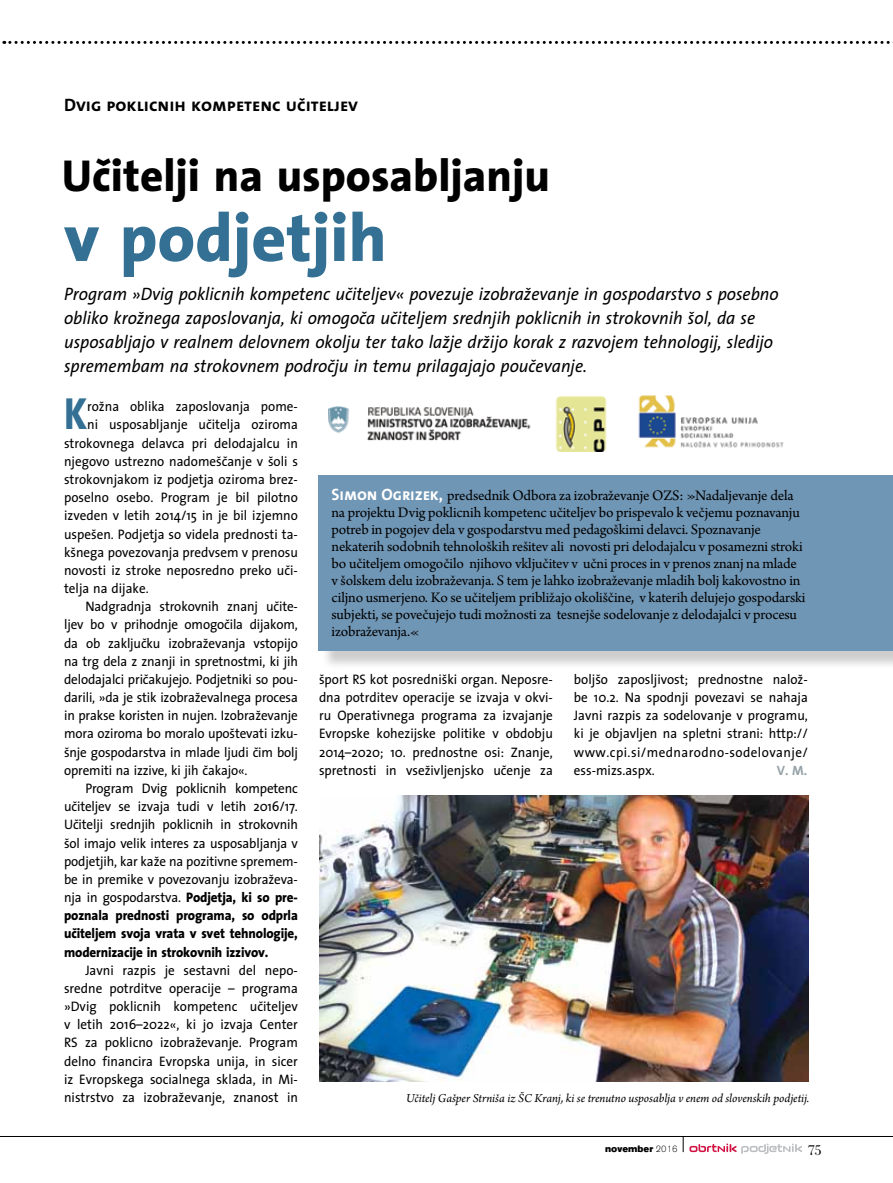
<style>
.page{position:relative;width:893px;height:1183px;background:#fff}
.page>*{position:absolute;margin:0;border:0;box-sizing:border-box;transform-origin:0 0}
.t1{font:800 67.5px "The Sans X";color:#347094}
.t2{font:800 45.3px "The Sans X";color:#347094;scale:.84 1}
.t3{font:800 45px "The Sans X";color:#000}
.t4{font:italic 18px/24px "The Sans X";color:#000;scale:.95 1}
.t5{font:700 18px "The Sans Caps X";color:#000}
.t6{font:15.3px/17px "Arno Pro";letter-spacing:-.01em;color:#000}
.t7{font:15px "Bodoni Ant SCX Ligh";color:#000}
.t8{font:13.8px/18.1px "The Sans X";letter-spacing:-.01em;color:#000;text-align:justify;scale:.95 1}
.t9{font:800 13.8px "The Sans X";letter-spacing:-.01em;color:#000;scale:.95 1}
.t10{font:700 13.5px "The Sans Caps X";color:#95a2a7}
.t11{font:italic 12.75px "Arno Pro";letter-spacing:-.005em;color:#000}
.t12{font:900 9.75px "Accius X";color:#000}
.s1{font-weight:800}
.s2{font-family:"The Sans Caps X";font-weight:700;font-size:16.5px;color:#fff}
.s3{font-weight:300}
</style>
<div class="page">
<svg style="left:4px;top:41px;width:889px;height:3px"></svg>
<hr style="left:0;top:1135px;width:893px;height:1px;background:#000">
<svg style="left:683px;top:1136px;width:119px;height:17px"></svg>
<img style="left:319px;top:795px;width:489px;height:286px">
<img style="left:329px;top:395px;width:455px;height:56px">
<div style="left:321px;top:477px;width:572px;height:193px;background:#000;opacity:.2"></div>
<div style="left:319px;top:475px;width:574px;height:176px;background:#7096b5"></div>
<h3 class="t5" style="left:64px;top:94px;width:296px">Dvig poklicnih kompetenc učiteljev</h3>
<h3 class="t3" style="left:62px;top:149px;width:490px">Učitelji na usposabljanju</h3>
<h1 class="t1" style="left:64px;top:199px;width:324px">v podjetjih</h1>
<p class="t4" style="left:64px;top:282px;width:754px">Program »Dvig poklicnih kompetenc učiteljev« povezuje izobraževanje in gospodarstvo s posebno obliko krožnega zaposlovanja, ki omogoča učiteljem srednjih poklicnih in strokovnih šol, da se usposabljajo v realnem delovnem okolju ter tako lažje držijo korak z razvojem tehnologij, sledijo spremembam na strokovnem področju in temu prilagajajo poučevanje.</p>
<h2 class="t2" style="left:64px;top:387px;width:29px">K</h2>
<p class="t8" style="left:87px;top:398px;width:223px">rožna oblika zaposlovanja pome-</p>
<p class="t8" style="left:87px;top:416px;width:223px">ni usposabljanje učitelja oziroma</p>
<p class="t8" style="left:64px;top:434px;width:248px">strokovnega delavca pri delodajalcu in</p>
<p class="t8" style="left:64px;top:452px;width:248px">njegovo ustrezno nadomeščanje v šoli s</p>
<p class="t8" style="left:64px;top:470px;width:248px">strokovnjakom iz podjetja oziroma brez-</p>
<p class="t8" style="left:64px;top:488px;width:248px">poselno osebo. Program je bil pilotno</p>
<p class="t8" style="left:64px;top:506px;width:248px">izveden v letih 2014/15 in je bil izjemno</p>
<p class="t8" style="left:64px;top:525px;width:248px">uspešen. Podjetja so videla prednosti ta-</p>
<p class="t8" style="left:64px;top:543px;width:248px">kšnega povezovanja predvsem v prenosu</p>
<p class="t8" style="left:64px;top:561px;width:248px">novosti iz stroke neposredno preko uči-</p>
<p class="t8" style="left:64px;top:579px;width:91px">telja na dijake.</p>
<p class="t8" style="left:85px;top:597px;width:225px">Nadgradnja strokovnih znanj učite-</p>
<p class="t8" style="left:64px;top:615px;width:248px">ljev bo v prihodnje omogočila dijakom,</p>
<p class="t8" style="left:64px;top:634px;width:248px">da ob zaključku izobraževanja vstopijo</p>
<p class="t8" style="left:64px;top:652px;width:248px">na trg dela z znanji in spretnostmi, ki jih</p>
<p class="t8" style="left:64px;top:670px;width:248px">delodajalci pričakujejo. Podjetniki so pou-</p>
<p class="t8" style="left:64px;top:688px;width:248px">darili, »da je stik izobraževalnega procesa</p>
<p class="t8" style="left:64px;top:706px;width:248px">in prakse koristen in nujen. Izobraževanje</p>
<p class="t8" style="left:64px;top:724px;width:248px">mora oziroma bo moralo upoštevati izku-</p>
<p class="t8" style="left:64px;top:743px;width:248px">šnje gospodarstva in mlade ljudi čim bolj</p>
<p class="t8" style="left:64px;top:761px;width:195px">opremiti na izzive, ki jih čakajo«.</p>
<p class="t8" style="left:85px;top:779px;width:225px">Program Dvig poklicnih kompetenc</p>
<p class="t8" style="left:64px;top:797px;width:248px">učiteljev se izvaja tudi v letih 2016/17.</p>
<p class="t8" style="left:64px;top:815px;width:248px">Učitelji srednjih poklicnih in strokovnih</p>
<p class="t8" style="left:64px;top:833px;width:248px">šol imajo velik interes za usposabljanja v</p>
<p class="t8" style="left:64px;top:852px;width:248px">podjetjih, kar kaže na pozitivne spremem-</p>
<p class="t8" style="left:64px;top:870px;width:248px">be in premike v povezovanju izobraževa-</p>
<p class="t8" style="left:64px;top:888px;width:248px">nja in gospodarstva. <span class="s1">Podjetja, ki so pre-</span></p>
<p class="t9" style="left:64px;top:907px;width:248px">poznala prednosti programa, so odprla</p>
<p class="t9" style="left:64px;top:925px;width:248px">učiteljem svoja vrata v svet tehnologije,</p>
<p class="t9" style="left:64px;top:943px;width:217px">modernizacije in strokovnih izzivov.</p>
<p class="t8" style="left:64px;top:960px;width:248px;text-indent:21px">Javni razpis je sestavni del nepo&shy;sredne potrditve operacije – programa »Dvig poklicnih kompetenc učiteljev v letih 2016–2022«, ki jo izvaja Center RS za poklicno izobraževanje. Program delno financira Evropska unija, in sicer iz Evropskega socialnega sklada, in Mi&shy;nistrstvo za izobraževanje, znanost in</p>
<p class="t6" style="left:332px;top:488px;width:475px"><span class="s2">Simon Ogrizek,</span> predsednik Odbora za izobraževanje OZS: »Nadaljevanje dela na projektu Dvig poklicnih kompetenc učiteljev bo prispevalo k večjemu poznavanju potreb in pogojev dela v gospodarstvu med pedagoškimi delavci. Spoznavanje nekaterih sodobnih tehnoloških rešitev ali novosti pri delodajalcu v posamezni stroki bo učiteljem omogočilo njihovo vključitev v učni proces in v prenos znanj na mlade v šolskem delu izobraževanja. S tem je lahko izobraževanje mladih bolj kakovostno in ciljno usmerjeno. Ko se učiteljem približajo okoliščine, v katerih delujejo gospodarski subjekti, se povečujejo tudi možnosti za tesnejše sodelovanje z delodajalci v procesu izobraževanja.«</p>
<p class="t8" style="left:319px;top:670px;width:248px">šport RS kot posredniški organ. Neposre&shy;dna potrditev operacije se izvaja v okvi&shy;ru Operativnega programa za izvajanje Evropske kohezijske politike v obdobju 2014–2020; 10. prednostne osi: Znanje, spretnosti in vseživljenjsko učenje za</p>
<p class="t8" style="left:574px;top:670px;width:248px">boljšo zaposljivost; prednostne nalož&shy;be 10.2. Na spodnji povezavi se nahaja Javni razpis za sodelovanje v programu, ki je objavljen na spletni strani: http:// www.cpi.si/mednarodno-sodelovanje/ ess-mizs.aspx.</p>
<p class="t10" style="left:777px;top:762px;width:32px">V. M.</p>
<p class="t11" style="left:406px;top:1089px;width:405px">Učitelj Gašper Strniša iz ŠC Kranj, ki se trenutno usposablja v enem od slovenskih podjetij.</p>
<p class="t12" style="left:605px;top:1142px;width:74px">november <span class="s3">2016</span></p>
<p class="t7" style="left:808px;top:1138px;width:15px">75</p>
</div>
